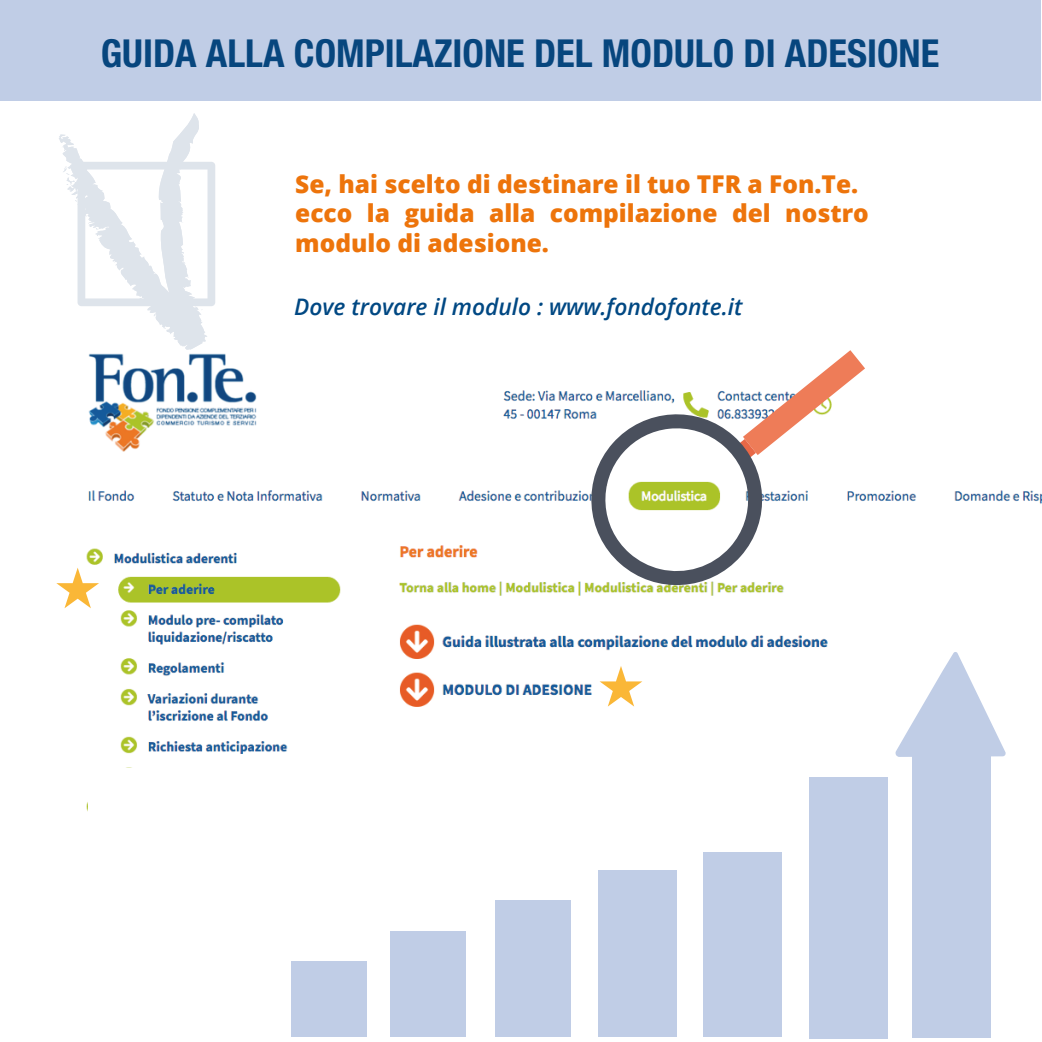
<style>
.page{position:relative;width:1042px;height:1042px;background:#fff}
.page>*{position:absolute;margin:0;border:0;box-sizing:border-box;transform-origin:0 0}
.t1{font:700 condensed 38.68px "Helvetica Neue LT Std";color:#07467e}
.t2{font:800 24.5px/29.4px "Open Sans";color:#ed740b}
.t3{font:italic 600 22.75px "Open Sans";color:#014883}
</style>
<div class="page">
<img style="left:86px;top:353px;width:956px;height:459px">
<div style="left:0;top:0;width:1041px;height:100px;background:#c0cde6"></div>
<div style="left:291px;top:729px;width:76px;height:308px;background:#fff"></div>
<div style="left:291px;top:961px;width:76px;height:76px;background:#c0cde6"></div>
<div style="left:390px;top:931px;width:75px;height:106px;background:#c0cde6"></div>
<div style="left:495px;top:900px;width:76px;height:137px;background:#c0cde6"></div>
<div style="left:598px;top:870px;width:79px;height:167px;background:#c0cde6"></div>
<div style="left:703px;top:826px;width:79px;height:211px;background:#c0cde6"></div>
<div style="left:809px;top:777px;width:79px;height:261px;background:#c0cde6"></div>
<svg style="left:59px;top:113px;width:156px;height:237px"></svg>
<svg style="left:581px;top:350px;width:284px;height:245px"></svg>
<svg style="left:599px;top:666px;width:43px;height:40px"></svg>
<svg style="left:56px;top:568px;width:43px;height:40px"></svg>
<div style="left:88px;top:768px;width:706px;height:83px;background:#fff"></div>
<div style="left:390px;top:722px;width:629px;height:55px;background:#fff"></div>
<svg style="left:894px;top:651px;width:112px;height:106px"></svg>
<div style="left:912px;top:748px;width:79px;height:290px;background:#c0cde6"></div>
<div style="left:959px;top:374px;width:83px;height:65px;background:#fff"></div>
<div style="left:841px;top:389px;width:130px;height:36px;background:#fff"></div>
<h1 class="t1" style="left:101px;top:30px;width:840px">GUIDA ALLA COMPILAZIONE DEL MODULO DI ADESIONE</h1>
<p class="t2" style="left:295px;top:168px;width:575px">Se, hai scelto di destinare il tuo TFR a Fon.Te. ecco la guida alla compilazione del nostro modulo di adesione.</p>
<p class="t3" style="left:294px;top:291px;width:450px">Dove trovare il modulo : www.fondofonte.it</p>
</div>
